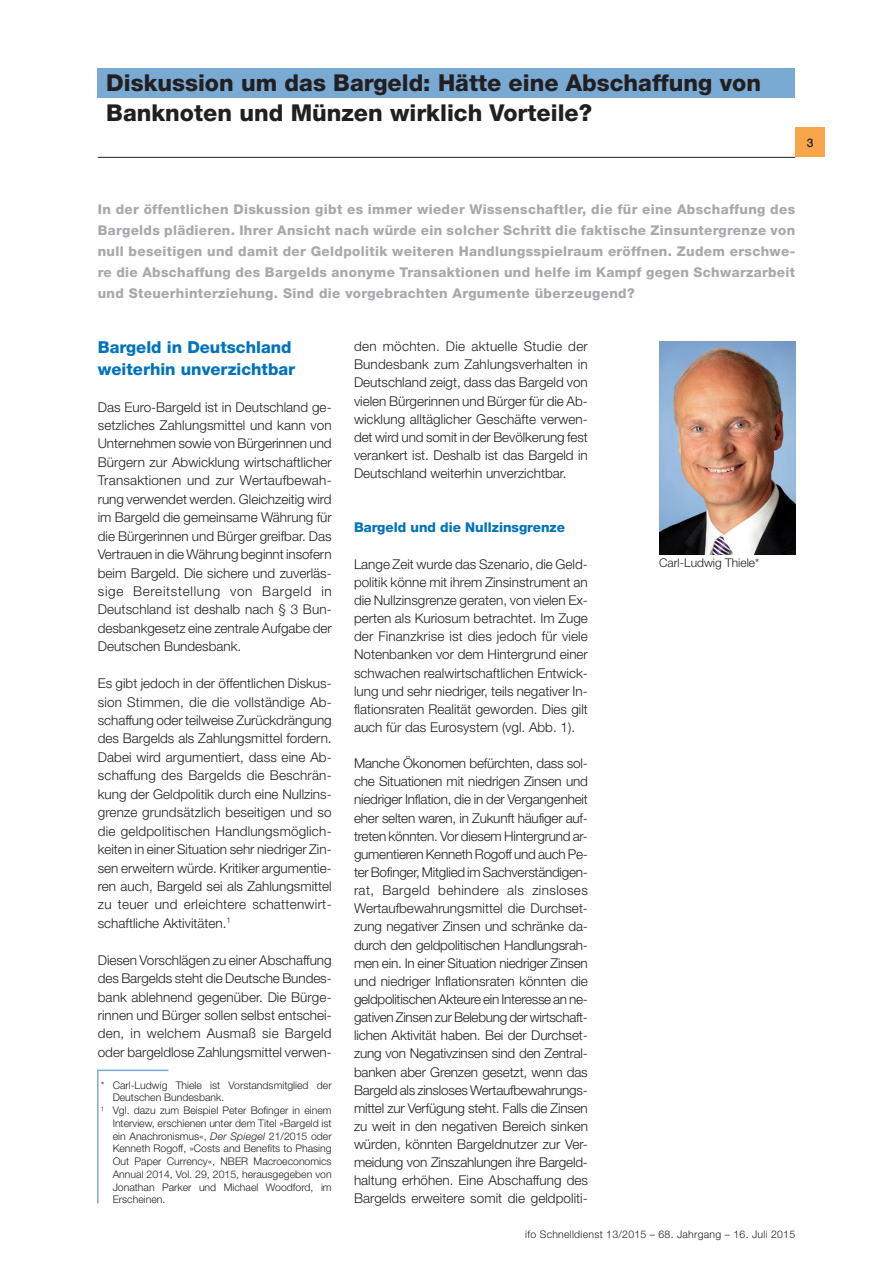
<style>
.page{position:relative;width:893px;height:1263px;background:#fff}
.page>*{position:absolute;margin:0;border:0;box-sizing:border-box;transform-origin:0 0}
.Headline_innen{font:800 23.25px "Helvetica Neue LT Std";color:#231f20}
.Überschrift_11_pt{font:800 16.5px/21.5px "Helvetica Neue LT Std";color:#0073bc}
.Fliesstext{font:300 13.5px/18.1px "Helvetica Neue LT Std";color:#231f20;text-align:justify}
.Lead-In_grau{font:800 13.5px/21px "Helvetica Neue LT Std";letter-spacing:.025em;color:#a8a9ad;text-align:justify}
.Überschrift_9_pt{font:800 13.5px "Helvetica Neue LT Std";color:#0073bc}
.Autor-Foto{font:300 12px "Helvetica Neue LT Std";color:#231f20}
.t1{font:500 12px "Helvetica Neue LT Std";color:#231f20}
.Fussnote{font:300 10.5px/12.8px "Helvetica Neue LT Std";color:#231f20;text-align:justify}
.Fussnote-2{font:300 10.5px "Helvetica Neue LT Std";letter-spacing:.025em;color:#231f20}
.s1{font-style:italic}
</style>
<div class="page">
<hr style="left:98px;top:157px;width:697px;height:1px;background:#231f20">
<div style="left:795px;top:128px;width:30px;height:29px;background:#f9a64a"></div>
<div style="left:98px;top:68px;width:697px;height:30px;background:#79aad4"></div>
<svg style="left:97px;top:1069px;width:72px;height:135px"></svg>
<img style="left:659px;top:341px;width:136px;height:213px">
<p class="Headline_innen" style="left:106px;top:69px;width:656px">Diskussion um das Bargeld: Hätte eine Abschaffung von</p>
<p class="Headline_innen" style="left:106px;top:99px;width:487px">Banknoten und Münzen wirklich Vorteile?</p>
<p class="t1" style="left:807px;top:135px;width:8px">3</p>
<p class="Lead-In_grau" style="left:98px;top:198px;width:699px">In der öffentlichen Diskussion gibt es immer wieder Wissenschaftler, die für eine Abschaffung des Bargelds plädieren. Ihrer Ansicht nach würde ein solcher Schritt die faktische Zinsuntergrenze von null beseitigen und damit der Geldpolitik weiteren Handlungsspielraum eröffnen. Zudem erschwe&shy;re die Abschaffung des Bargelds anonyme Transaktionen und helfe im Kampf gegen Schwarzarbeit und Steuerhinterziehung. Sind die vorgebrachten Argumente überzeugend?</p>
<p class="Überschrift_11_pt" style="left:98px;top:337px;width:199px">Bargeld in Deutschland weiterhin unverzichtbar</p>
<p class="Fliesstext" style="left:98px;top:397px;width:235px">Das Euro-Bargeld ist in Deutschland ge&shy;setzliches Zahlungsmittel und kann von Unternehmen sowie von Bürgerinnen und Bürgern zur Abwicklung wirtschaftlicher Transaktionen und zur Wertaufbewah&shy;rung verwendet werden. Gleichzeitig wird im Bargeld die gemeinsame Währung für die Bürgerinnen und Bürger greifbar. Das Vertrauen in die Währung beginnt insofern beim Bargeld. Die sichere und zuverläs&shy;sige Bereitstellung von Bargeld in Deutschland ist deshalb nach § 3 Bun&shy;desbankgesetz eine zentrale Aufgabe der Deutschen Bundesbank.</p>
<p class="Fliesstext" style="left:98px;top:674px;width:235px">Es gibt jedoch in der öffentlichen Diskus&shy;sion Stimmen, die die vollständige Ab&shy;schaffung oder teilweise Zurückdrängung des Bargelds als Zahlungsmittel fordern.<br>Dabei wird argumentiert, dass eine Ab&shy;schaffung des Bargelds die Beschrän&shy;kung der Geldpolitik durch eine Nullzins&shy;grenze grundsätzlich beseitigen und so die geldpolitischen Handlungsmöglich&shy;keiten in einer Situation sehr niedriger Zin&shy;sen erweitern würde. Kritiker argumentie&shy;ren auch, Bargeld sei als Zahlungsmittel zu teuer und erleichtere schattenwirt&shy;schaftliche Aktivitäten.<sup>1</sup></p>
<p class="Fliesstext" style="left:98px;top:950px;width:235px">Diesen Vorschlägen zu einer Abschaffung des Bargelds steht die Deutsche Bundes&shy;bank ablehnend gegenüber. Die Bürge&shy;rinnen und Bürger sollen selbst entschei&shy;den, in welchem Ausmaß sie Bargeld oder bargeldlose Zahlungsmittel verwen-</p>
<p class="Fussnote" style="left:113px;top:1078px;width:220px;text-indent:-12px">* Carl-Ludwig Thiele ist Vorstandsmitglied der<br>Deutschen Bundesbank.</p>
<p class="Fussnote" style="left:113px;top:1104px;width:220px;text-indent:-12px"><sup>1</sup> Vgl. dazu zum Beispiel Peter Bofinger in einem Interview, erschienen unter dem Titel »Bargeld ist ein Anachronismus«, <span class="s1">Der Spiegel</span> 21/2015 oder Kenneth Rogoff, »Costs and Benefits to Phasing Out Paper Currency«, NBER Macroeconomics Annual 2014, Vol. 29, 2015, herausgegeben von Jonathan Parker und Michael Woodford, im Erscheinen.</p>
<p class="Fliesstext" style="left:354px;top:337px;width:235px">den möchten. Die aktuelle Studie der Bundesbank zum Zahlungsverhalten in Deutschland zeigt, dass das Bargeld von vielen Bürgerinnen und Bürger für die Ab&shy;wicklung alltäglicher Geschäfte verwen&shy;det wird und somit in der Bevölkerung fest verankert ist. Deshalb ist das Bargeld in Deutschland weiterhin unverzichtbar.</p>
<p class="Überschrift_9_pt" style="left:354px;top:520px;width:213px">Bargeld und die Nullzinsgrenze</p>
<p class="Fliesstext" style="left:354px;top:555px;width:235px">Lange Zeit wurde das Szenario, die Geld&shy;politik könne mit ihrem Zinsinstrument an die Nullzinsgrenze geraten, von vielen Ex&shy;perten als Kuriosum betrachtet. Im Zuge der Finanzkrise ist dies jedoch für viele Notenbanken vor dem Hintergrund einer schwachen realwirtschaftlichen Entwick&shy;lung und sehr niedriger, teils negativer In&shy;flationsraten Realität geworden. Dies gilt auch für das Eurosystem (vgl. Abb. 1).</p>
<p class="Fliesstext" style="left:354px;top:754px;width:235px">Manche Ökonomen befürchten, dass sol&shy;che Situationen mit niedrigen Zinsen und niedriger Inflation, die in der Vergangenheit eher selten waren, in Zukunft häufiger auf&shy;treten könnten. Vor diesem Hintergrund ar&shy;gumentieren Kenneth Rogoff und auch Pe&shy;ter Bofinger, Mitglied im Sachverständigen&shy;rat, Bargeld behindere als zinsloses Wertaufbewahrungsmittel die Durchset&shy;zung negativer Zinsen und schränke da&shy;durch den geldpolitischen Handlungsrah&shy;men ein. In einer Situation niedriger Zinsen und niedriger Inflationsraten könnten die geldpolitischen Akteure ein Interesse an ne&shy;gativen Zinsen zur Belebung der wirtschaft&shy;lichen Aktivität haben. Bei der Durchset&shy;zung von Negativzinsen sind den Zentral&shy;banken aber Grenzen gesetzt, wenn das Bargeld als zinsloses Wertaufbewahrungs&shy;mittel zur Verfügung steht. Falls die Zinsen zu weit in den negativen Bereich sinken würden, könnten Bargeldnutzer zur Ver&shy;meidung von Zinszahlungen ihre Bargeld&shy;haltung erhöhen. Eine Abschaffung des Bargelds erweitere somit die geldpoliti-</p>
<p class="Autor-Foto" style="left:659px;top:555px;width:102px">Carl-Ludwig Thiele*</p>
<p class="Fussnote-2" style="left:525px;top:1228px;width:271px">ifo Schnelldienst 13/2015 – 68. Jahrgang – 16. Juli 2015</p>
</div>
